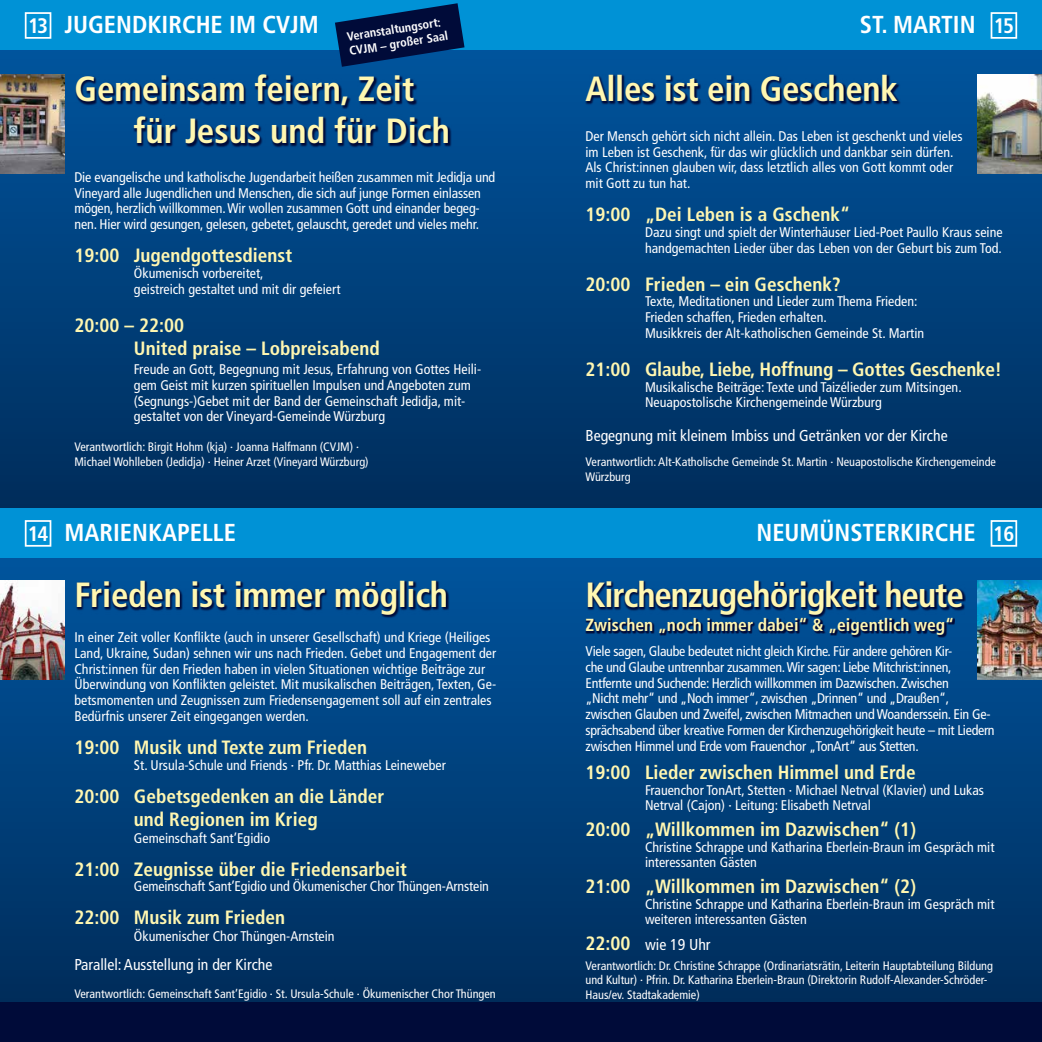
<style>
.page{position:relative;width:1042px;height:1042px;background:#fff}
.page>*{position:absolute;margin:0;border:0;box-sizing:border-box;transform-origin:0 0}
.t1{font:700 condensed 35px/42px "Frutiger LT Std";letter-spacing:-.01em;color:#fff7b1}
.t2{font:700 condensed 35px "Frutiger LT Std";letter-spacing:-.03em;color:#fff7b1}
.t3{font:700 condensed 24.5px "Frutiger LT Std";color:#fff}
.t4{font:700 condensed 21px "Frutiger LT Std";color:#fff}
.t5{font:700 condensed 19.25px/23.1px "Frutiger LT Std";color:#fff7b1;text-align:center}
.t6{font:700 condensed 17.5px "Frutiger LT Std";color:#fff7b1}
.t7{font:condensed 15.75px "Frutiger LT Std";color:#fff}
.t8{font:condensed 14px/15.8px "Frutiger LT Std";color:#fff}
.t9{font:condensed 14px/15.8px "Frutiger LT Std";letter-spacing:-.02em;color:#fff}
.t10{font:condensed 12.25px/14.7px "Frutiger LT Std";color:#fff}
.t11{font:700 condensed 12.25px/14.7px "Frutiger LT Std";color:#fff}
.s1{font-size:21px}
.s2{font-weight:700;font-size:19.25px;color:#fff7b1}
</style>
<div class="page">
<div style="left:0;top:50px;width:1042px;height:459px;background:linear-gradient(to bottom,#00549d,#002d5b)"></div>
<div style="left:0;top:558px;width:1042px;height:445px;background:linear-gradient(to bottom,#01559e,#002d5b)"></div>
<div style="left:0;top:508px;width:1042px;height:50px;background:#0092d6"></div>
<div style="left:0;top:0;width:1042px;height:50px;background:#0092d6"></div>
<div style="left:0;top:1002px;width:1042px;height:40px;background:#000b39"></div>
<div style="left:990px;top:12px;width:27px;height:27px;border:2px solid #fff"></div>
<div style="left:990px;top:520px;width:27px;height:27px;border:2px solid #fff"></div>
<img style="left:977px;top:74px;width:65px;height:100px">
<img style="left:977px;top:580px;width:65px;height:100px">
<div style="left:25px;top:12px;width:26px;height:27px;border:2px solid #fff"></div>
<div style="left:25px;top:520px;width:26px;height:27px;border:2px solid #fff"></div>
<img style="left:0;top:580px;width:64px;height:100px">
<img style="left:0;top:74px;width:64px;height:100px">
<svg style="left:585px;top:75px;width:315px;height:31px;background:#00336f"></svg>
<svg style="left:76px;top:581px;width:373px;height:37px;background:#003774"></svg>
<svg style="left:587px;top:581px;width:379px;height:37px;background:#00336f"></svg>
<svg style="left:585px;top:617px;width:370px;height:20px;background:#00336f"></svg>
<svg style="left:75px;top:74px;width:376px;height:74px;background:#003a79"></svg>
<svg style="left:335px;top:3px;width:129px;height:64px"></svg>
<h3 class="t4" style="left:28px;top:14px;width:21px">13</h3>
<h2 class="t3" style="left:64px;top:10px;width:256px">JUGENDKIRCHE IM CVJM</h2>
<p class="t11" style="left:346px;top:29px;width:101px;rotate:-9deg">Veranstaltungsort:<br>CVJM – großer Saal</p>
<h2 class="t3" style="left:860px;top:10px;width:117px">ST. MARTIN</h2>
<h3 class="t4" style="left:993px;top:14px;width:22px">15</h3>
<h1 class="t1" style="left:134px;top:68px;width:317px;text-indent:-60px">Gemeinsam feiern, Zeit für Jesus und für Dich</h1>
<p class="t8" style="left:74px;top:169px;width:422px">Die evangelische und katholische Jugendarbeit heißen zusammen mit Jedidja und Vineyard alle Jugendlichen und Menschen, die sich auf junge Formen einlassen mögen, herzlich willkommen. Wir wollen zusammen Gott und einander begeg&shy;nen. Hier wird gesungen, gelesen, gebetet, gelauscht, geredet und vieles mehr.</p>
<h3 class="t5" style="left:74px;top:244px;width:219px">19:00 Jugendgottesdienst</h3>
<p class="t8" style="left:134px;top:265px;width:208px">Ökumenisch vorbereitet,<br>geistreich gestaltet und mit dir gefeiert</p>
<h3 class="t5" style="left:134px;top:314px;width:247px;text-align:left;text-indent:-60px">20:00 – 22:00<br>United praise – Lobpreisabend</h3>
<p class="t8" style="left:134px;top:361px;width:349px">Freude an Gott, Begegnung mit Jesus, Erfahrung von Gottes Heili&shy;gem Geist mit kurzen spirituellen Impulsen und Angeboten zum (Segnungs-)Gebet mit der Band der Gemeinschaft Jedidja, mit&shy;gestaltet von der Vineyard-Gemeinde Würzburg</p>
<p class="t10" style="left:74px;top:439px;width:296px">Verantwortlich: Birgit Hohm (kja) · Joanna Halfmann (CVJM) ·<br>Michael Wohlleben (Jedidja) · Heiner Arzet (Vineyard Würzburg)</p>
<h1 class="t1" style="left:585px;top:68px;width:314px">Alles ist ein Geschenk</h1>
<p class="t8" style="left:585px;top:128px;width:379px">Der Mensch gehört sich nicht allein. Das Leben ist geschenkt und vieles im Leben ist Geschenk, für das wir glücklich und dankbar sein dürfen.<br>Als Christ:innen glauben wir, dass letztlich alles von Gott kommt oder mit Gott zu tun hat.</p>
<h3 class="t5" style="left:585px;top:203px;width:266px">19:00 „Dei Leben is a Gschenk“</h3>
<p class="t8" style="left:645px;top:224px;width:359px">Dazu singt und spielt der Winterhäuser Lied-Poet Paullo Kraus seine handgemachten Lieder über das Leben von der Geburt bis zum Tod.</p>
<h3 class="t5" style="left:585px;top:272px;width:257px">20:00 Frieden – ein Geschenk?</h3>
<p class="t8" style="left:645px;top:294px;width:281px">Texte, Meditationen und Lieder zum Thema Frieden:<br>Frieden schaffen, Frieden erhalten.<br>Musikkreis der Alt-katholischen Gemeinde St. Martin</p>
<h3 class="t5" style="left:585px;top:358px;width:418px">21:00 Glaube, Liebe, Hoffnung – Gottes Geschenke!</h3>
<p class="t8" style="left:645px;top:379px;width:318px">Musikalische Beiträge: Texte und Taizélieder zum Mitsingen.<br>Neuapostolische Kirchengemeinde Würzburg</p>
<p class="t7" style="left:585px;top:427px;width:364px">Begegnung mit kleinem Imbiss und Getränken vor der Kirche</p>
<p class="t10" style="left:585px;top:454px;width:412px">Verantwortlich: Alt-Katholische Gemeinde St. Martin · Neuapostolische Kirchengemeinde<br>Würzburg</p>
<h2 class="t3" style="left:28px;top:518px;width:210px"><span class="s1">14</span> MARIENKAPELLE</h2>
<h2 class="t3" style="left:756px;top:518px;width:221px">NEUMÜNSTERKIRCHE</h2>
<h3 class="t4" style="left:993px;top:521px;width:23px">16</h3>
<h1 class="t1" style="left:74px;top:574px;width:375px">Frieden ist immer möglich</h1>
<h1 class="t2" style="left:585px;top:574px;width:380px">Kirchenzugehörigkeit heute</h1>
<p class="t6" style="left:585px;top:615px;width:370px">Zwischen „noch immer dabei“ &amp; „eigentlich weg“</p>
<p class="t8" style="left:74px;top:629px;width:423px">In einer Zeit voller Konflikte (auch in unserer Gesellschaft) und Kriege (Heiliges Land, Ukraine, Sudan) sehnen wir uns nach Frieden. Gebet und Engagement der Christ:innen für den Frieden haben in vielen Situationen wichtige Beiträge zur Überwindung von Konflikten geleistet. Mit musikalischen Beiträgen, Texten, Ge&shy;betsmomenten und Zeugnissen zum Friedensengagement soll auf ein zentrales Bedürfnis unserer Zeit eingegangen werden.</p>
<h3 class="t5" style="left:74px;top:736px;width:294px">19:00 Musik und Texte zum Frieden</h3>
<p class="t8" style="left:134px;top:757px;width:313px">St. Ursula-Schule und Friends · Pfr. Dr. Matthias Leineweber</p>
<h3 class="t5" style="left:74px;top:784px;width:311px">20:00 Gebetsgedenken an die Länder und Regionen im Krieg</h3>
<p class="t8" style="left:134px;top:830px;width:138px">Gemeinschaft Sant’Egidio</p>
<h3 class="t5" style="left:74px;top:857px;width:334px">21:00 Zeugnisse über die Friedensarbeit</h3>
<p class="t8" style="left:134px;top:879px;width:357px">Gemeinschaft Sant’Egidio und Ökumenischer Chor Thüngen-Arnstein</p>
<h3 class="t5" style="left:74px;top:906px;width:212px">22:00 Musik zum Frieden</h3>
<p class="t8" style="left:134px;top:928px;width:202px">Ökumenischer Chor Thüngen-Arnstein</p>
<p class="t7" style="left:74px;top:956px;width:199px">Parallel: Ausstellung in der Kirche</p>
<p class="t10" style="left:74px;top:986px;width:423px">Verantwortlich: Gemeinschaft Sant’Egidio · St. Ursula-Schule · Ökumenischer Chor Thüngen</p>
<p class="t9" style="left:585px;top:643px;width:411px">Viele sagen, Glaube bedeutet nicht gleich Kirche. Für andere gehören Kir-<br>che und Glaube untrennbar zusammen. Wir sagen: Liebe Mitchrist:innen, Entfernte und Suchende: Herzlich willkommen im Dazwischen. Zwischen<br>„Nicht mehr“ und „Noch immer“, zwischen „Drinnen“ und „Draußen“, zwischen Glauben und Zweifel, zwischen Mitmachen und Woanderssein. Ein Ge&shy;sprächsabend über kreative Formen der Kirchenzugehörigkeit heute – mit Liedern zwischen Himmel und Erde vom Frauenchor „TonArt“ aus Stetten.</p>
<h3 class="t5" style="left:585px;top:760px;width:332px">19:00 Lieder zwischen Himmel und Erde</h3>
<p class="t8" style="left:645px;top:782px;width:340px">Frauenchor TonArt, Stetten · Michael Netrval (Klavier) und Lukas<br>Netrval (Cajon) · Leitung: Elisabeth Netrval</p>
<h3 class="t5" style="left:585px;top:817px;width:332px">20:00 „Willkommen im Dazwischen“ (1)</h3>
<p class="t8" style="left:645px;top:839px;width:351px">Christine Schrappe und Katharina Eberlein-Braun im Gespräch mit interessanten Gästen</p>
<h3 class="t5" style="left:585px;top:875px;width:332px">21:00 „Willkommen im Dazwischen“ (2)</h3>
<p class="t8" style="left:645px;top:896px;width:351px">Christine Schrappe und Katharina Eberlein-Braun im Gespräch mit weiteren interessanten Gästen</p>
<p class="t7" style="left:585px;top:935px;width:127px"><span class="s2">22:00</span> wie 19 Uhr</p>
<p class="t10" style="left:585px;top:958px;width:409px">Verantwortlich: Dr. Christine Schrappe (Ordinariatsrätin, Leiterin Hauptabteilung Bildung und Kultur) · Pfrin. Dr. Katharina Eberlein-Braun (Direktorin Rudolf-Alexander-Schröder-<br>Haus/ev. Stadtakademie)</p>
</div>
